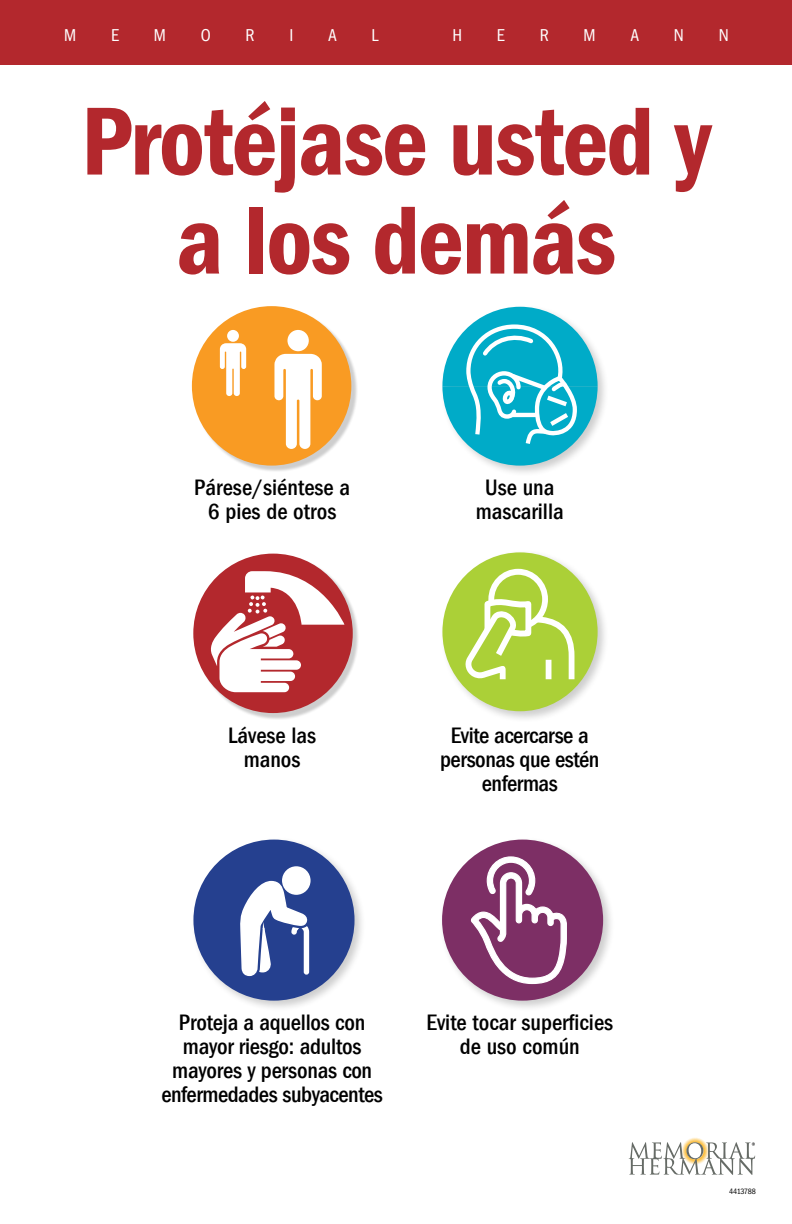
<style>
.page{position:relative;width:792px;height:1224px;background:#fff}
.page>*{position:absolute;margin:0;border:0;box-sizing:border-box;transform-origin:0 0}
.t1{font:600 100px/99px "Franklin Got Cd ITC";letter-spacing:-.02em;color:#b3282d;text-align:center}
.t2{font:23px/24px "Franklin Got Cd Md ITCTT";letter-spacing:-.01em;color:#000;text-align:center}
.t3{font:17.8px "Franklin Got Cd ITC";color:#fff}
.t4{font:8px "Franklin Got Cd ITC";letter-spacing:-.03em;color:#000}
</style>
<div class="page">
<div style="left:0;top:0;width:792px;height:64px;background:#b3282d"></div>
<img style="left:685px;top:1138px;width:20px;height:4px">
<svg style="left:629px;top:1142px;width:126px;height:33px"></svg>
<div style="left:440px;top:549px;width:169px;height:174px;background:#000;opacity:.2"></div>
<div style="left:442px;top:552px;width:156px;height:159px;background:#abd037;border-radius:50%"></div>
<svg style="left:459px;top:566px;width:118px;height:119px"></svg>
<div style="left:190px;top:836px;width:176px;height:176px;background:#000;opacity:.2"></div>
<div style="left:193px;top:840px;width:162px;height:161px;background:#25408f;border-radius:50%"></div>
<svg style="left:240px;top:880px;width:70px;height:97px"></svg>
<div style="left:283px;top:867px;width:27px;height:27px;background:#fff;border-radius:50%"></div>
<div style="left:282px;top:866px;width:29px;height:29px;border:2px solid #fff;border-radius:50%"></div>
<div style="left:194px;top:308px;width:164px;height:164px;background:#000;opacity:.2"></div>
<div style="left:192px;top:306px;width:159px;height:160px;background:#f99b23;border-radius:50%"></div>
<svg style="left:220px;top:330px;width:26px;height:66px"></svg>
<svg style="left:274px;top:330px;width:48px;height:119px"></svg>
<div style="left:195px;top:555px;width:165px;height:165px;background:#000;opacity:.2"></div>
<div style="left:193px;top:554px;width:160px;height:159px;background:#b3282d;border-radius:50%"></div>
<svg style="left:209px;top:571px;width:135px;height:121px"></svg>
<div style="left:440px;top:304px;width:169px;height:173px;background:#000;opacity:.2"></div>
<svg style="left:442px;top:307px;width:156px;height:159px"></svg>
<div style="left:439px;top:836px;width:176px;height:176px;background:#000;opacity:.2"></div>
<div style="left:442px;top:840px;width:161px;height:161px;background:#7d2f65;border-radius:50%"></div>
<svg style="left:470px;top:856px;width:98px;height:135px"></svg>
<p class="t3" style="left:64px;top:24px;width:14px">M</p>
<p class="t3" style="left:111px;top:24px;width:10px">E</p>
<p class="t3" style="left:154px;top:24px;width:14px">M</p>
<p class="t3" style="left:201px;top:24px;width:12px">O</p>
<p class="t3" style="left:246px;top:24px;width:11px">R</p>
<p class="t3" style="left:289px;top:24px;width:5px">I</p>
<p class="t3" style="left:328px;top:24px;width:10px">A</p>
<p class="t3" style="left:372px;top:24px;width:8px">L</p>
<p class="t3" style="left:452px;top:24px;width:11px">H</p>
<p class="t3" style="left:497px;top:24px;width:10px">E</p>
<p class="t3" style="left:540px;top:24px;width:11px">R</p>
<p class="t3" style="left:584px;top:24px;width:14px">M</p>
<p class="t3" style="left:630px;top:24px;width:10px">A</p>
<p class="t3" style="left:674px;top:24px;width:12px">N</p>
<p class="t3" style="left:719px;top:24px;width:12px">N</p>
<h1 class="t1" style="left:81px;top:90px;width:631px">Protéjase usted y a los demás</h1>
<p class="t2" style="left:194px;top:475px;width:157px">Párese/siéntese a<br>6 pies de otros</p>
<p class="t2" style="left:228px;top:723px;width:90px">Lávese las manos</p>
<p class="t2" style="left:476px;top:475px;width:89px">Use una mascarilla</p>
<p class="t2" style="left:440px;top:723px;width:161px">Evite acercarse a personas que estén enfermas</p>
<p class="t2" style="left:161px;top:1010px;width:223px">Proteja a aquellos con mayor riesgo: adultos mayores y personas con enfermedades subyacentes</p>
<p class="t2" style="left:426px;top:1010px;width:188px">Evite tocar superficies de uso común</p>
<p class="t4" style="left:729px;top:1187px;width:28px">4413788</p>
</div>
